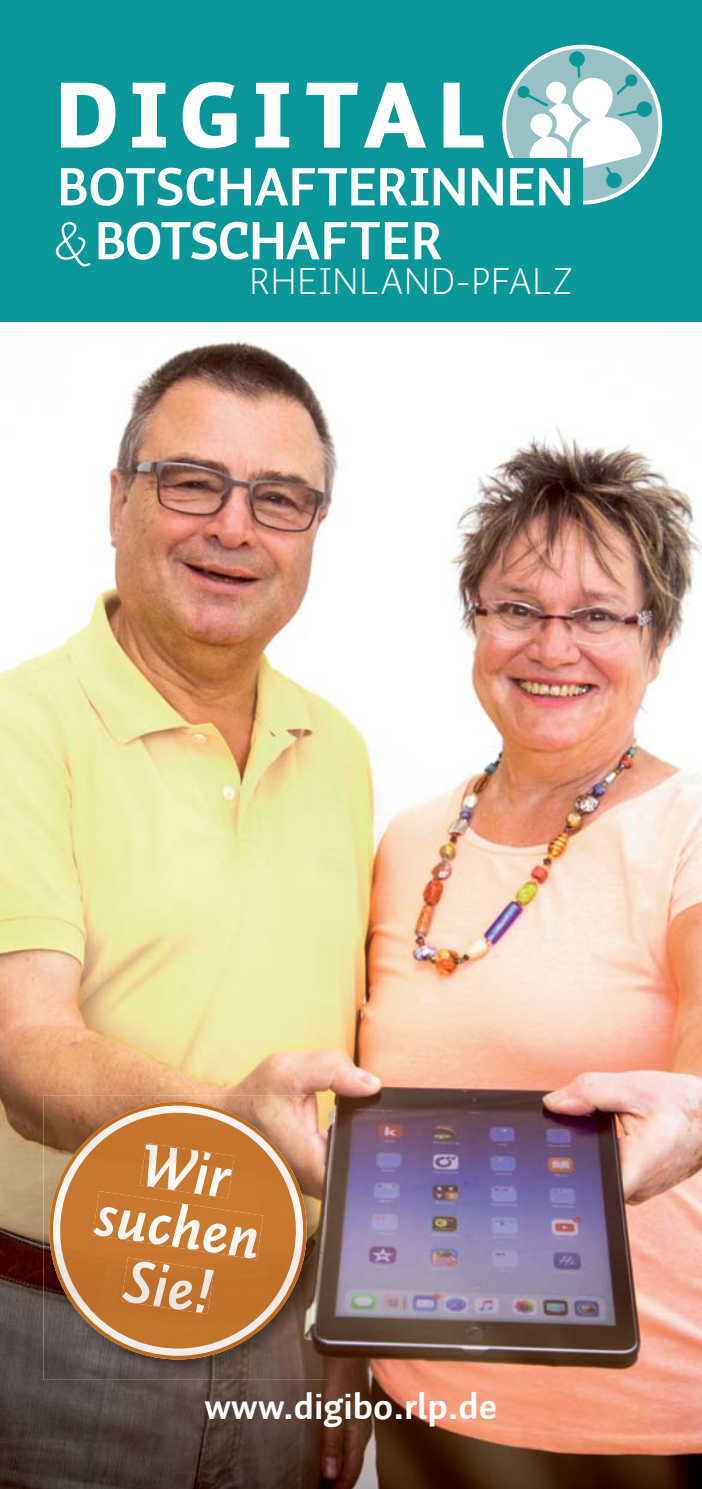
<style>
.page{position:relative;width:702px;height:1489px;background:#fff}
.page>*{position:absolute;margin:0;border:0;box-sizing:border-box;transform-origin:0 0}
.t1{font:900 92.5px "Auto 1";letter-spacing:.12em;color:#fff}
.t2{font:700 54px/54px "Auto 1";letter-spacing:-.005em;color:#fff}
.t3{font:300 38.5px "Auto 1";letter-spacing:.015em;color:#fff}
.t4{font:700 37.5px "Auto 2";color:#fff}
.s1{font-weight:300}
</style>
<div class="page">
<img style="left:0;top:341px;width:702px;height:1147px">
<div style="left:0;top:0;width:702px;height:322px;background:#0a9799"></div>
<img style="left:34px;top:1095px;width:293px;height:70px">
<img style="left:42px;top:1359px;width:65px;height:20px">
<img style="left:254px;top:1165px;width:73px;height:214px">
<img style="left:107px;top:1359px;width:147px;height:20px">
<img style="left:34px;top:1101px;width:287px;height:258px">
<img style="left:47px;top:1112px;width:262px;height:236px">
<img style="left:140px;top:1142px;width:94px;height:49px">
<img style="left:145px;top:1144px;width:87px;height:47px">
<img style="left:93px;top:1191px;width:170px;height:68px">
<img style="left:93px;top:1206px;width:79px;height:38px">
<img style="left:121px;top:1257px;width:93px;height:56px">
<img style="left:122px;top:1261px;width:92px;height:51px">
<svg style="left:502px;top:44px;width:161px;height:161px"></svg>
<div style="left:487px;top:158px;width:96px;height:51px;background:#0a9799"></div>
<h1 class="t1" style="left:56px;top:76px;width:430px">DIGITAL</h1>
<p class="t2" style="left:53px;top:164px;width:521px">BOTSCHAFTERINNEN <span class="s1">&amp;</span> BOTSCHAFTER</p>
<p class="t3" style="left:249px;top:265px;width:325px">RHEINLAND-PFALZ</p>
<p class="t4" style="left:204px;top:1389px;width:294px">www.digibo.rlp.de</p>
</div>
